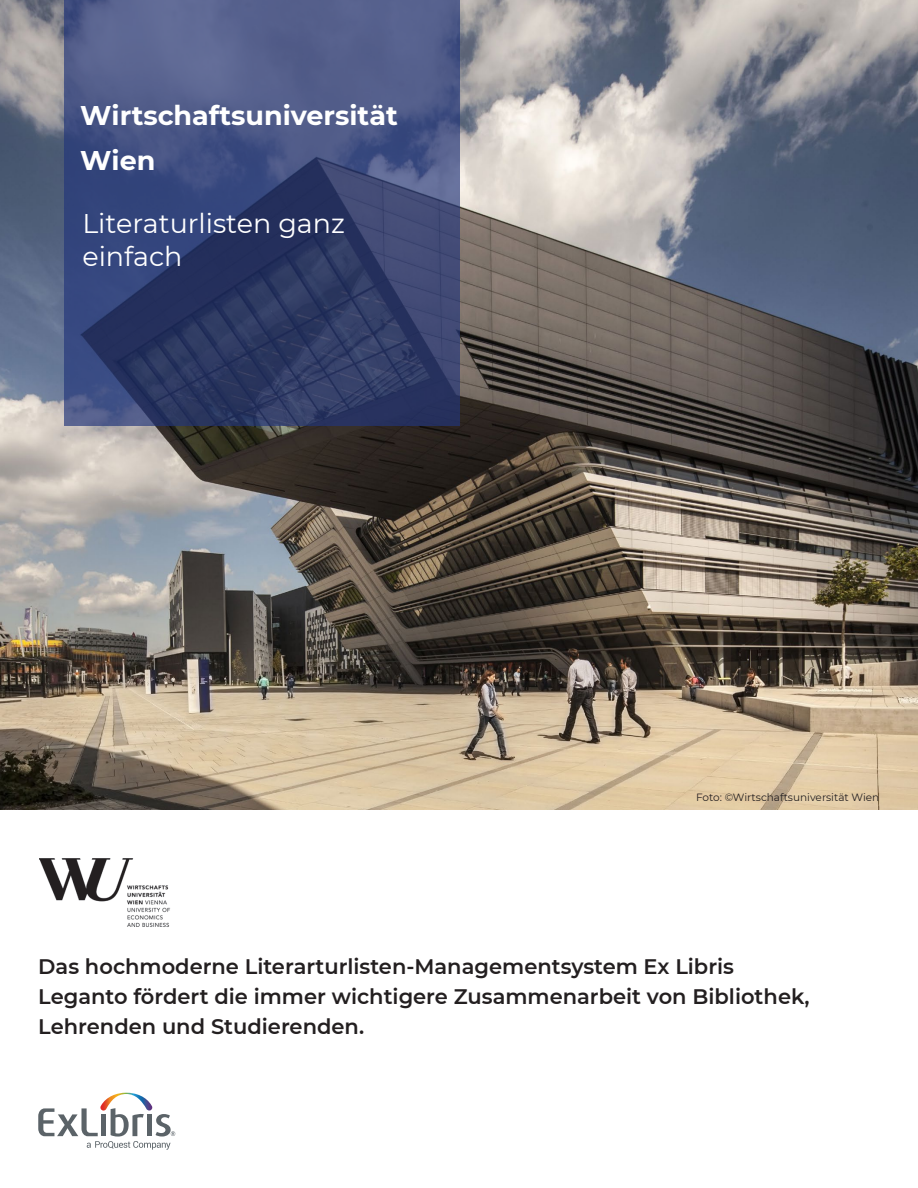
<style>
.page{position:relative;width:918px;height:1188px;background:#fff}
.page>*{position:absolute;margin:0;border:0;box-sizing:border-box;transform-origin:0 0}
.t1{font:27px/33px "Montserrat";color:#fff}
.t2{font:700 27px/45px "Montserrat";color:#fff}
.t3{font:600 21px/30px "Montserrat";color:#231f20}
.t4{font:10.5px "Montserrat";color:#231f20}
</style>
<div class="page">
<img style="left:0;top:0;width:918px;height:810px">
<svg style="left:65px;top:0;width:395px;height:426px;background:#3e4a77"></svg>
<img style="left:39px;top:858px;width:131px;height:69px">
<svg style="left:38px;top:1093px;width:137px;height:57px"></svg>
<p class="t2" style="left:80px;top:92px;width:319px">Wirtschaftsuniversität<br>Wien</p>
<p class="t1" style="left:82px;top:206px;width:264px">Literaturlisten ganz einfach</p>
<p class="t4" style="left:696px;top:790px;width:185px">Foto: ©Wirtschaftsuniversität Wien</p>
<p class="t3" style="left:38px;top:951px;width:773px">Das hochmoderne Literarturlisten-Managementsystem Ex Libris<br>Leganto fördert die immer wichtigere Zusammenarbeit von Bibliothek,<br>Lehrenden und Studierenden.</p>
</div>
